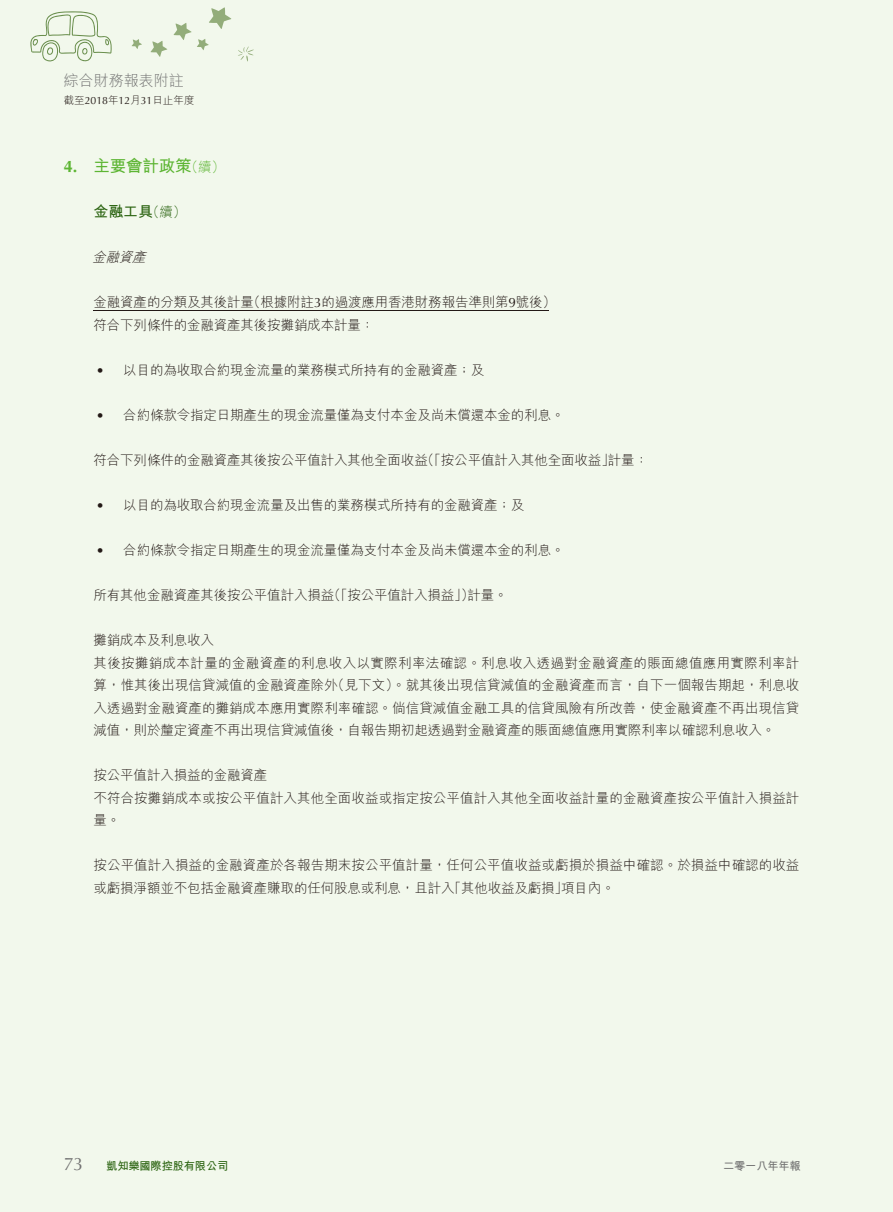
<style>
.page{position:relative;width:893px;height:1212px;background:#f2f8ec}
.page>*{position:absolute;margin:0;border:0;box-sizing:border-box;transform-origin:0 0}
.t1{font:18px "Optima LT Std";color:#717171}
.t2{font:16.5px "M Hei HK Bold E Ten B5 H";letter-spacing:-.01em;color:#5db533}
.t3{font:15px "M Hei HK Light E Ten B5 H";color:#717171}
.t4{font:15px "M Hei HK Bold E Ten B5 H";color:#2a6310}
.t5{font:13.5px/22.5px "M Hei HK Light E Ten B5 H";letter-spacing:-.01em;color:#231916}
.t6{font:italic 13.5px "M Hei HK Light E Ten B5 H";color:#231916}
.t7{font:11.25px "M Hei HK Bold E Ten B5 H";letter-spacing:-.015em;color:#2a6310}
.t8{font:11.25px "M Hei HK Bold E Ten B5 H";letter-spacing:-.015em;color:#717171}
.t9{font:10.5px "M Hei HK Light E Ten B5 H";color:#231916}
.s1{font-family:"Optima LT Std"}
.s2{font-family:"Optima LT Std";font-weight:700}
.s3{font-family:"M Hei HK Light E Ten B5 H";font-size:13.5px}
</style>
<div class="page">
<svg style="left:238px;top:46px;width:16px;height:16px"></svg>
<svg style="left:132px;top:39px;width:10px;height:10px"></svg>
<svg style="left:150px;top:41px;width:17px;height:16px"></svg>
<svg style="left:174px;top:7px;width:57px;height:43px"></svg>
<svg style="left:30px;top:11px;width:82px;height:51px"></svg>
<hr style="left:94px;top:310px;width:455px;height:1px;background:#231916">
<p class="t3" style="left:64px;top:74px;width:121px">綜合財務報表附註</p>
<p class="t9" style="left:64px;top:96px;width:132px">截至<span class="s1">2018</span>年<span class="s1">12</span>月<span class="s1">31</span>日止年度</p>
<p class="t2" style="left:64px;top:160px;width:163px"><span class="s2">4.</span> 主要會計政策<span class="s3">（續）</span></p>
<p class="t4" style="left:94px;top:206px;width:94px">金融工具<span class="s3">（續）</span></p>
<p class="t6" style="left:92px;top:252px;width:59px">金融資產</p>
<p class="t5" style="left:94px;top:293px;width:464px">金融資產的分類及其後計量（根據附註<span class="s1">3</span>的過渡應用香港財務報告準則第<span class="s1">9</span>號後）符合下列條件的金融資產其後按攤銷成本計量：</p>
<p class="t5" style="left:96px;top:360px;width:390px"><span class="s1">•</span> 以目的為收取合約現金流量的業務模式所持有的金融資產；及</p>
<p class="t5" style="left:96px;top:405px;width:470px"><span class="s1">•</span> 合約條款令指定日期產生的現金流量僅為支付本金及尚未償還本金的利息。</p>
<p class="t5" style="left:94px;top:450px;width:556px">符合下列條件的金融資產其後按公平值計入其他全面收益（「按公平值計入其他全面收益」計量：</p>
<p class="t5" style="left:96px;top:495px;width:430px"><span class="s1">•</span> 以目的為收取合約現金流量及出售的業務模式所持有的金融資產；及</p>
<p class="t5" style="left:96px;top:540px;width:470px"><span class="s1">•</span> 合約條款令指定日期產生的現金流量僅為支付本金及尚未償還本金的利息。</p>
<p class="t5" style="left:94px;top:585px;width:416px">所有其他金融資產其後按公平值計入損益（「按公平值計入損益」）計量。</p>
<p class="t5" style="left:94px;top:630px;width:707px">攤銷成本及利息收入<br>其後按攤銷成本計量的金融資產的利息收入以實際利率法確認。利息收入透過對金融資產的賬面總值應用實際利率計算，惟其後出現信貸減值的金融資產除外（見下文）。就其後出現信貸減值的金融資產而言，自下一個報告期起，利息收入透過對金融資產的攤銷成本應用實際利率確認。倘信貸減值金融工具的信貸風險有所改善，使金融資產不再出現信貸減值，則於釐定資產不再出現信貸減值後，自報告期初起透過對金融資產的賬面總值應用實際利率以確認利息收入。</p>
<p class="t5" style="left:94px;top:765px;width:707px">按公平值計入損益的金融資產<br>不符合按攤銷成本或按公平值計入其他全面收益或指定按公平值計入其他全面收益計量的金融資產按公平值計入損益計量。</p>
<p class="t5" style="left:94px;top:855px;width:707px">按公平值計入損益的金融資產於各報告期末按公平值計量，任何公平值收益或虧損於損益中確認。於損益中確認的收益或虧損淨額並不包括金融資產賺取的任何股息或利息，且計入「其他收益及虧損」項目內。</p>
<h1 class="t1" style="left:64px;top:1154px;width:21px">73</h1>
<p class="t7" style="left:106px;top:1161px;width:124px">凱知樂國際控股有限公司</p>
<p class="t8" style="left:723px;top:1161px;width:79px">二零一八年年報</p>
</div>
